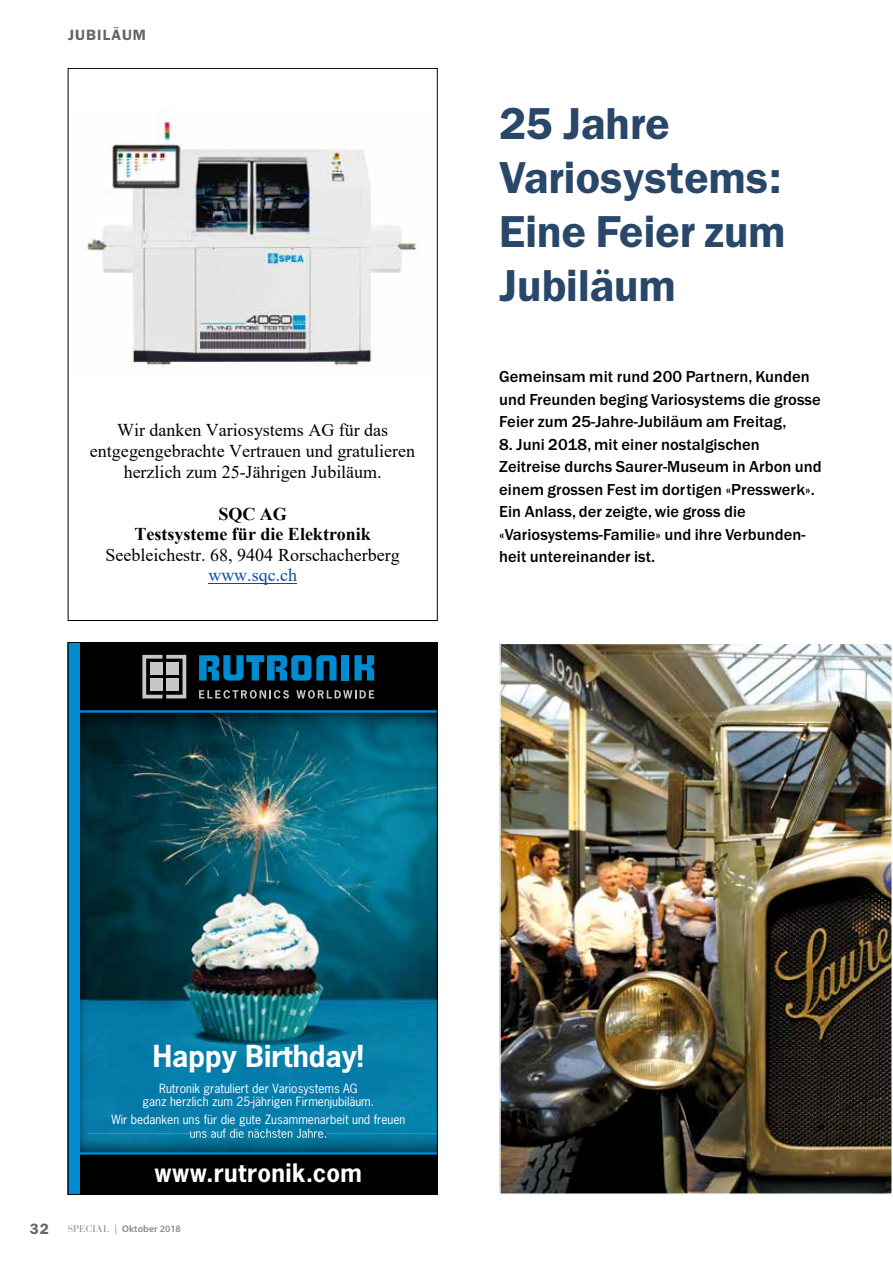
<style>
.page{position:relative;width:893px;height:1263px;background:#fff}
.page>*{position:absolute;margin:0;border:0;box-sizing:border-box;transform-origin:0 0}
.t1{font:600 45px/54px "Franklin Gothic LT";letter-spacing:.005em;color:#294769}
.t2{font:700 28.5px "News Gothic Std";color:#fff}
.t3{font:700 24px "News Gothic Std";letter-spacing:.02em;color:#fff}
.t4{font:18px/20.7px "Times New Roman";color:#000204;text-align:center}
.t5{font:700 18px/20.7px "Times New Roman";color:#000204;text-align:center}
.t6{font:18px "Times New Roman";color:#0f4d99}
.t7{font:500 16.5px/22.5px "Franklin Gothic LT";letter-spacing:.005em;color:#000}
.t8{font:600 15px "Franklin Gothic LT";letter-spacing:.07em;color:#646567}
.t9{font:12px/13.5px "News Gothic Std";color:#fff;text-align:center}
.t10{font:600 9.75px "Myriad Pro";letter-spacing:.01em;color:#87888a}
.s1{font-family:"Bauer Bodoni";font-weight:400}
</style>
<div class="page">
<img style="left:502px;top:646px;width:388px;height:546px">
<div style="left:499px;top:643px;width:394px;height:552px;border:2px solid #fff"></div>
<hr style="left:208px;top:583px;width:89px;height:1px;background:#0f4d99">
<img style="left:87px;top:113px;width:331px;height:254px">
<img style="left:89px;top:713px;width:347px;height:439px">
<img style="left:190px;top:1128px;width:136px;height:5px">
<img style="left:190px;top:1133px;width:136px;height:5px">
<div style="left:68px;top:1153px;width:370px;height:42px;background:#000"></div>
<div style="left:68px;top:642px;width:370px;height:70px;background:#000"></div>
<div style="left:342px;top:655px;width:7px;height:25px;background:#008bd0"></div>
<svg style="left:354px;top:655px;width:20px;height:25px"></svg>
<svg style="left:199px;top:655px;width:138px;height:25px"></svg>
<svg style="left:199px;top:690px;width:90px;height:9px"></svg>
<svg style="left:296px;top:690px;width:78px;height:9px"></svg>
<svg style="left:142px;top:655px;width:44px;height:43px"></svg>
<div style="left:150px;top:662px;width:13px;height:13px;background:#c6c7c8"></div>
<div style="left:166px;top:662px;width:13px;height:13px;background:#c6c7c8"></div>
<div style="left:166px;top:678px;width:13px;height:13px;background:#c6c7c8"></div>
<div style="left:150px;top:678px;width:13px;height:13px;background:#c6c7c8"></div>
<img style="left:80px;top:713px;width:9px;height:439px">
<div style="left:68px;top:642px;width:12px;height:553px;background:#008bd0"></div>
<hr style="left:68px;top:710px;width:370px;height:3px;background:#008bd0">
<hr style="left:68px;top:1152px;width:370px;height:3px;background:#008bd0">
<p class="t8" style="left:68px;top:26px;width:80px">JUBILÄUM</p>
<p class="t4" style="left:90px;top:419px;width:327px">Wir danken Variosystems AG für das entgegengebrachte Vertrauen und gratulieren herzlich zum 25-Jährigen Jubiläum.</p>
<p class="t5" style="left:134px;top:503px;width:238px">SQC AG<br>Testsysteme für die Elektronik</p>
<p class="t4" style="left:106px;top:544px;width:296px">Seebleichestr. 68, 9404 Rorschacherberg</p>
<p class="t6" style="left:208px;top:563px;width:90px">www.sqc.ch</p>
<h1 class="t1" style="left:499px;top:97px;width:288px">25 Jahre<br>Variosystems:<br>Eine Feier zum<br>Jubiläum</h1>
<p class="t7" style="left:499px;top:366px;width:323px">Gemeinsam mit rund 200 Partnern, Kunden und Freunden beging Variosystems die grosse<br>Feier zum 25-Jahre-Jubiläum am Freitag,</p>
<p class="t7" style="left:499px;top:433px;width:324px">8. Juni 2018, mit einer nostalgischen Zeitreise durchs Saurer-Museum in Arbon und einem grossen Fest im dortigen «Presswerk».<br>Ein Anlass, der zeigte, wie gross die «Variosystems-Familie» und ihre Verbunden&shy;heit untereinander ist.</p>
<h2 class="t2" style="left:153px;top:1037px;width:213px">Happy Birthday!</h2>
<p class="t9" style="left:142px;top:1081px;width:233px">Rutronik gratuliert der Variosystems AG<br>ganz herzlich zum 25-jährigen Firmenjubiläum.</p>
<p class="t9" style="left:111px;top:1113px;width:295px">Wir bedanken uns für die gute Zusammenarbeit und freuen uns auf die nächsten Jahre.</p>
<h3 class="t3" style="left:155px;top:1157px;width:209px">www.rutronik.com</h3>
<p class="t8" style="left:30px;top:1220px;width:20px">32</p>
<p class="t10" style="left:68px;top:1223px;width:114px"><span class="s1">SPECIAL |</span> Oktober 2018</p>
</div>
